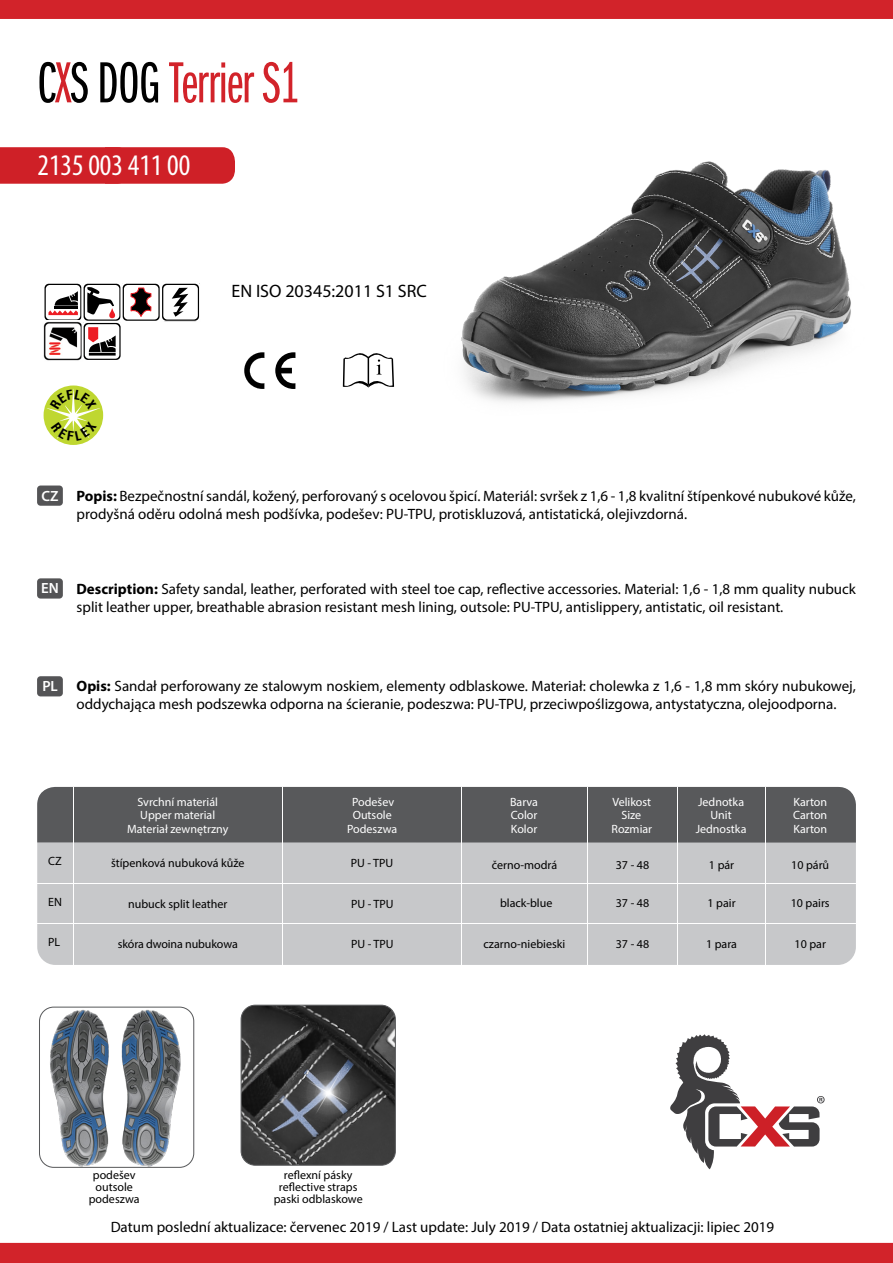
<style>
.page{position:relative;width:893px;height:1263px;background:#fff}
.page>*{position:absolute;margin:0;border:0;box-sizing:border-box;transform-origin:0 0}
.t1{font:60px "Franklin Got Itc DOT Boo Ext Com";letter-spacing:-.01em;color:#d2232a}
.t2{font:condensed 30px "Myriad Pro";color:#fff}
.t3{font:18px "Myriad Pro";color:#000}
.t4{font:15px/18px "Myriad Pro";color:#000}
.t5{font:600 14.85px "Myriad Pro";color:#fff}
.t6{font:12px/12px "Myriad Pro";color:#000;text-align:center}
.t7{font:12px "Myriad Pro";color:#fff}
.s1{color:#000}
.s2{font-weight:700}
</style>
<div class="page">
<div style="left:0;top:147px;width:235px;height:37px;background:#cf2027"></div>
<img style="left:461px;top:161px;width:390px;height:241px">
<div style="left:37px;top:485px;width:26px;height:21px;background:#545456;border-radius:3px"></div>
<div style="left:37px;top:578px;width:26px;height:21px;background:#545456;border-radius:3px"></div>
<div style="left:37px;top:676px;width:26px;height:20px;background:#545456;border-radius:3px"></div>
<div style="left:0;top:0;width:893px;height:19px;background:#d2232a"></div>
<div style="left:0;top:1243px;width:893px;height:20px;background:#d2232a"></div>
<svg style="left:670px;top:1034px;width:155px;height:135px"></svg>
<svg style="left:43px;top:283px;width:157px;height:78px"></svg>
<svg style="left:343px;top:353px;width:51px;height:34px"></svg>
<svg style="left:244px;top:352px;width:20px;height:37px"></svg>
<svg style="left:275px;top:352px;width:20px;height:37px"></svg>
<div style="left:44px;top:385px;width:59px;height:60px;background:#bfd730;border-radius:50%"></div>
<img style="left:241px;top:1005px;width:154px;height:160px">
<div style="left:241px;top:1005px;width:155px;height:161px;border:1px solid #58595b;border-radius:14px"></div>
<img style="left:40px;top:1008px;width:153px;height:159px">
<div style="left:39px;top:1006px;width:155px;height:162px;border:1px solid #58595b;border-radius:14px"></div>
<img style="left:299px;top:1063px;width:59px;height:60px">
<div style="left:37px;top:787px;width:819px;height:178px;background:#c7c8ca;border-radius:18px"></div>
<div style="left:37px;top:787px;width:819px;height:55px;background:#58595b"></div>
<hr style="left:37px;top:923px;width:819px;height:1px;background:#fff">
<hr style="left:37px;top:883px;width:819px;height:1px;background:#fff">
<hr style="left:282px;top:787px;width:1px;height:178px;background:#fff">
<hr style="left:73px;top:787px;width:1px;height:178px;background:#fff">
<hr style="left:461px;top:787px;width:1px;height:178px;background:#fff">
<hr style="left:765px;top:787px;width:1px;height:178px;background:#fff">
<hr style="left:677px;top:787px;width:1px;height:178px;background:#fff">
<hr style="left:587px;top:787px;width:1px;height:178px;background:#fff">
<svg style="left:47px;top:389px;width:53px;height:52px"></svg>
<h1 class="t1" style="left:37px;top:51px;width:263px"><span class="s1">C</span>X<span class="s1">S DOG</span> Terrier S1</h1>
<h2 class="t2" style="left:38px;top:147px;width:154px">2135 003 411 00</h2>
<p class="t3" style="left:231px;top:280px;width:197px">EN ISO 20345:2011 S1 SRC</p>
<p class="t5" style="left:42px;top:486px;width:19px">CZ</p>
<p class="t4" style="left:77px;top:486px;width:781px"><span class="s2">Popis:</span> Bezpečnostní sandál, kožený, perforovaný s ocelovou špicí. Materiál: svršek z 1,6 - 1,8 kvalitní štípenkové nubukové kůže, prodyšná oděru odolná mesh podšívka, podešev: PU-TPU, protiskluzová, antistatická, olejivzdorná.</p>
<p class="t5" style="left:41px;top:579px;width:19px">EN</p>
<p class="t4" style="left:77px;top:580px;width:781px"><span class="s2">Description:</span> Safety sandal, leather, perforated with steel toe cap, reflective accessories. Material: 1,6 - 1,8 mm quality nubuck split leather upper, breathable abrasion resistant mesh lining, outsole: PU-TPU, antislippery, antistatic, oil resistant.</p>
<p class="t5" style="left:42px;top:677px;width:17px">PL</p>
<p class="t4" style="left:77px;top:677px;width:781px"><span class="s2">Opis:</span> Sandał perforowany ze stalowym noskiem, elementy odblaskowe. Materiał: cholewka z 1,6 - 1,8 mm skóry nubukowej, oddychająca mesh podszewka odporna na ścieranie, podeszwa: PU-TPU, przeciwpoślizgowa, antystatyczna, olejoodporna.</p>
<p class="t7" style="left:137px;top:794px;width:82px">Svrchní materiál</p>
<p class="t7" style="left:140px;top:808px;width:76px">Upper material</p>
<p class="t7" style="left:127px;top:822px;width:103px">Materiał zewnętrzny</p>
<p class="t7" style="left:352px;top:794px;width:43px">Podešev</p>
<p class="t7" style="left:347px;top:821px;width:52px">Podeszwa</p>
<p class="t7" style="left:353px;top:808px;width:41px">Outsole</p>
<p class="t7" style="left:510px;top:794px;width:30px">Barva</p>
<p class="t7" style="left:511px;top:821px;width:28px">Kolor</p>
<p class="t7" style="left:511px;top:808px;width:28px">Color</p>
<p class="t7" style="left:612px;top:794px;width:40px">Velikost</p>
<p class="t7" style="left:611px;top:821px;width:42px">Rozmiar</p>
<p class="t7" style="left:621px;top:808px;width:21px">Size</p>
<p class="t7" style="left:698px;top:794px;width:48px">Jednotka</p>
<p class="t7" style="left:696px;top:821px;width:52px">Jednostka</p>
<p class="t7" style="left:710px;top:808px;width:23px">Unit</p>
<p class="t7" style="left:793px;top:794px;width:35px">Karton</p>
<p class="t7" style="left:793px;top:821px;width:35px">Karton</p>
<p class="t7" style="left:793px;top:808px;width:36px">Carton</p>
<p class="t6" style="left:48px;top:855px;width:15px">CZ</p>
<p class="t6" style="left:492px;top:859px;width:67px">černo-modrá</p>
<p class="t6" style="left:111px;top:857px;width:135px">štípenková nubuková kůže</p>
<p class="t6" style="left:128px;top:898px;width:101px">nubuck split leather</p>
<p class="t6" style="left:118px;top:938px;width:122px">skóra dwoina nubukowa</p>
<p class="t6" style="left:351px;top:857px;width:44px">PU - TPU</p>
<p class="t6" style="left:351px;top:898px;width:44px">PU - TPU</p>
<p class="t6" style="left:351px;top:938px;width:44px">PU - TPU</p>
<p class="t6" style="left:48px;top:896px;width:15px">EN</p>
<p class="t6" style="left:500px;top:897px;width:54px">black-blue</p>
<p class="t6" style="left:48px;top:936px;width:14px">PL</p>
<p class="t6" style="left:484px;top:938px;width:83px">czarno-niebieski</p>
<p class="t6" style="left:616px;top:859px;width:35px">37 - 48</p>
<p class="t6" style="left:616px;top:897px;width:35px">37 - 48</p>
<p class="t6" style="left:616px;top:938px;width:35px">37 - 48</p>
<p class="t6" style="left:709px;top:859px;width:27px">1 pár</p>
<p class="t6" style="left:791px;top:859px;width:40px">10 párů</p>
<p class="t6" style="left:708px;top:897px;width:30px">1 pair</p>
<p class="t6" style="left:791px;top:897px;width:40px">10 pairs</p>
<p class="t6" style="left:706px;top:938px;width:32px">1 para</p>
<p class="t6" style="left:794px;top:938px;width:33px">10 par</p>
<p class="t6" style="left:89px;top:1169px;width:52px">podešev outsole podeszwa</p>
<p class="t6" style="left:274px;top:1169px;width:90px">reflexní pásky reflective straps paski odblaskowe</p>
<p class="t4" style="left:111px;top:1218px;width:665px">Datum poslední aktualizace: červenec 2019 / Last update: July 2019 / Data ostatniej aktualizacji: lipiec 2019</p>
</div>
